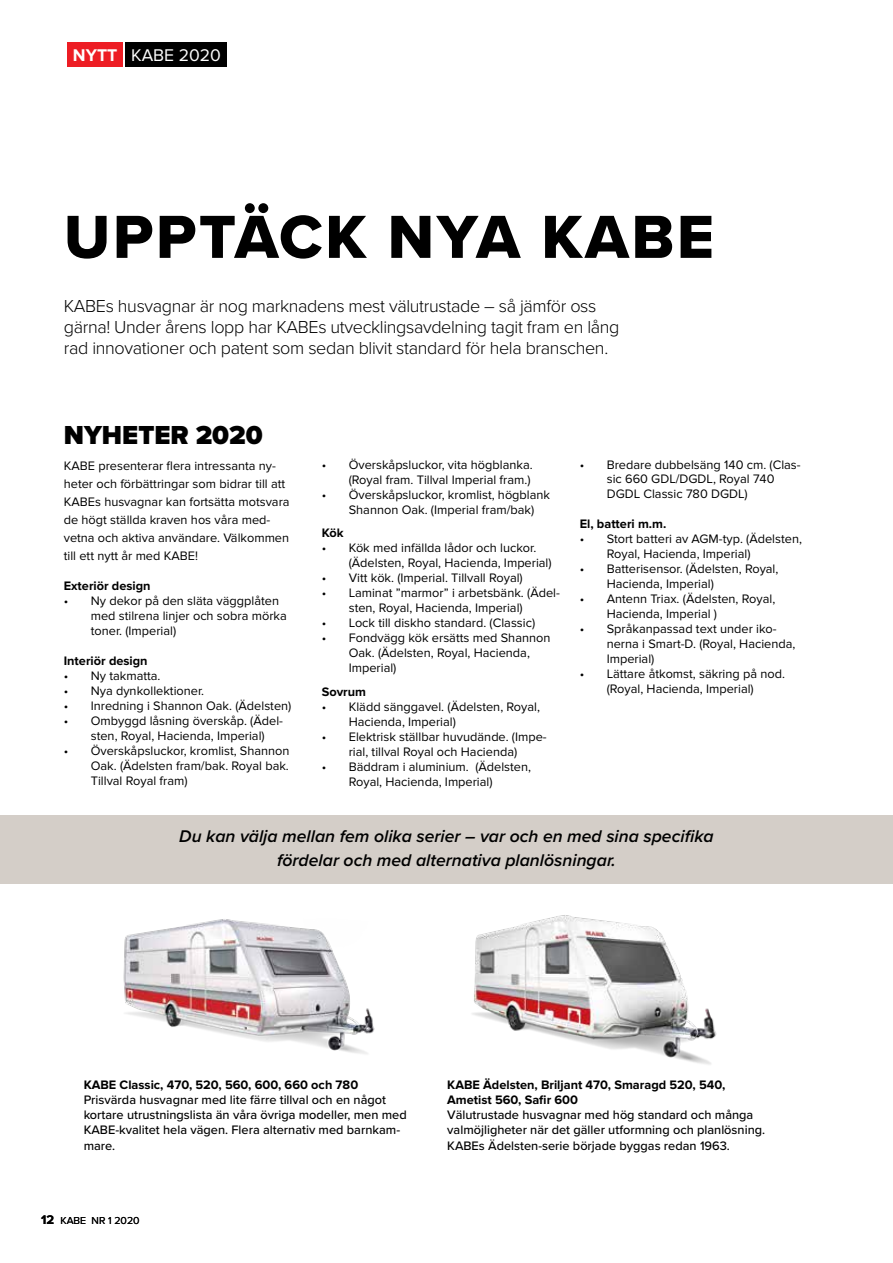
<style>
.page{position:relative;width:893px;height:1263px;background:#fff}
.page>*{position:absolute;margin:0;border:0;box-sizing:border-box;transform-origin:0 0}
.t1{font:63px "Proxima Nova Extrabld";letter-spacing:.04em;color:#000}
.t2{font:900 27px "Proxima Nova";color:#000}
.t3{font:300 18px/21px "Proxima Nova";letter-spacing:-.02em;color:#000}
.t4{font:italic 600 17.55px/24.3px "Proxima Nova";color:#000;text-align:center}
.t5{font:17.55px "Proxima Nova";color:#fff}
.t6{font:12.75px/15px "Proxima Nova";color:#000}
.t7{font:500 12.75px/15.3px "Proxima Nova";color:#000}
.t8{font:700 12.75px/15.3px "Proxima Nova";color:#000}
.t9{font:10.5px "Proxima Nova";color:#000}
.s1{font-weight:700}
.s2{font-weight:700;font-size:12.9px}
</style>
<div class="page">
<div style="left:0;top:815px;width:893px;height:69px;background:#d4cec8"></div>
<div style="left:125px;top:42px;width:101px;height:25px;background:#000"></div>
<div style="left:67px;top:42px;width:55px;height:25px;background:#ed1d24"></div>
<img style="left:123px;top:919px;width:252px;height:135px">
<img style="left:472px;top:915px;width:245px;height:150px">
<h3 class="t5" style="left:73px;top:45px;width:150px"><span class="s1">NYTT</span> KABE 2020</h3>
<h1 class="t1" style="left:64px;top:190px;width:652px">UPPTÄCK NYA KABE</h1>
<h3 class="t3" style="left:64px;top:295px;width:557px">KABEs husvagnar är nog marknadens mest välutrustade – så jämför oss gärna! Under årens lopp har KABEs utvecklingsavdelning tagit fram en lång rad innovationer och patent som sedan blivit standard för hela branschen.</h3>
<h2 class="t2" style="left:64px;top:415px;width:200px">NYHETER 2020</h2>
<p class="t6" style="left:64px;top:457px;width:227px;line-height:18px">KABE presenterar flera intressanta ny&shy;heter och förbättringar som bidrar till att KABEs husvagnar kan fortsätta motsvara de högt ställda kraven hos våra med&shy;vetna och aktiva användare. Välkommen till ett nytt år med KABE!</p>
<p class="t8" style="left:64px;top:579px;width:88px">Exteriör design</p>
<p class="t6" style="left:91px;top:594px;width:198px;text-indent:-27px">• Ny dekor på den släta väggplåten med stilrena linjer och sobra mörka toner. (Imperial)</p>
<p class="t8" style="left:64px;top:654px;width:85px">Interiör design</p>
<p class="t6" style="left:64px;top:669px;width:98px">• Ny takmatta.</p>
<p class="t6" style="left:64px;top:684px;width:142px">• Nya dynkollektioner.</p>
<p class="t6" style="left:64px;top:699px;width:229px">• Inredning i Shannon Oak. (Ädelsten)</p>
<p class="t6" style="left:91px;top:714px;width:194px;text-indent:-27px">• Ombyggd låsning överskåp. (Ädel&shy;sten, Royal, Hacienda, Imperial)</p>
<p class="t6" style="left:91px;top:744px;width:200px;text-align:justify;text-indent:-27px">• Överskåpsluckor, kromlist, Shannon Oak. (Ädelsten fram/bak. Royal bak.<br>Tillval Royal fram)</p>
<p class="t6" style="left:322px;top:457px;width:212px;text-align:right">• Överskåpsluckor, vita högblanka. (Royal fram. Tillval Imperial fram.)</p>
<p class="t6" style="left:349px;top:487px;width:203px;text-indent:-27px">• Överskåpsluckor, kromlist, högblank<br>Shannon Oak. (Imperial fram/bak)</p>
<p class="t8" style="left:322px;top:525px;width:23px">Kök</p>
<p class="t6" style="left:349px;top:540px;width:204px;text-indent:-27px">• Kök med infällda lådor och luckor. (Ädelsten, Royal, Hacienda, Imperial)</p>
<p class="t6" style="left:322px;top:570px;width:203px">• Vitt kök. (Imperial. Tillvall Royal)</p>
<p class="t6" style="left:349px;top:585px;width:213px;text-indent:-27px">• Laminat ”marmor” i arbetsbänk. (Ädel&shy;sten, Royal, Hacienda, Imperial)</p>
<p class="t6" style="left:322px;top:615px;width:215px">• Lock till diskho standard. (Classic)</p>
<p class="t6" style="left:349px;top:630px;width:203px;text-indent:-27px">• Fondvägg kök ersätts med Shannon<br>Oak. (Ädelsten, Royal, Hacienda,<br>Imperial)</p>
<p class="t8" style="left:322px;top:684px;width:46px">Sovrum</p>
<p class="t6" style="left:349px;top:699px;width:193px;text-indent:-27px">• Klädd sänggavel. (Ädelsten, Royal,<br>Hacienda, Imperial)</p>
<p class="t6" style="left:322px;top:729px;width:226px;text-align:center">• Elektrisk ställbar huvudände. (Impe&shy;rial, tillval Royal och Hacienda)</p>
<p class="t6" style="left:349px;top:759px;width:184px;text-indent:-27px">• Bäddram i aluminium. (Ädelsten,<br>Royal, Hacienda, Imperial)</p>
<p class="t6" style="left:607px;top:457px;width:195px;text-indent:-27px">• Bredare dubbelsäng 140 cm. (Clas&shy;sic 660 GDL/DGDL, Royal 740<br>DGDL Classic 780 DGDL)</p>
<p class="t8" style="left:580px;top:517px;width:88px">El, batteri m.m.</p>
<p class="t6" style="left:607px;top:532px;width:197px;text-indent:-27px">• Stort batteri av AGM-typ. (Ädelsten,<br>Royal, Hacienda, Imperial)</p>
<p class="t6" style="left:607px;top:562px;width:173px;text-indent:-27px">• Batterisensor. (Ädelsten, Royal,<br>Hacienda, Imperial)</p>
<p class="t6" style="left:607px;top:592px;width:170px;text-indent:-27px">• Antenn Triax. (Ädelsten, Royal,<br>Hacienda, Imperial )</p>
<p class="t6" style="left:607px;top:622px;width:190px;text-indent:-27px">• Språkanpassad text under iko&shy;nerna i Smart-D. (Royal, Hacienda,<br>Imperial)</p>
<p class="t6" style="left:580px;top:667px;width:207px;text-align:center">• Lättare åtkomst, säkring på nod. (Royal, Hacienda, Imperial)</p>
<h3 class="t4" style="left:179px;top:823px;width:536px">Du kan välja mellan fem olika serier – var och en med sina specifika fördelar och med alternativa planlösningar.</h3>
<p class="t8" style="left:84px;top:1077px;width:276px">KABE Classic, 470, 520, 560, 600, 660 och 780</p>
<p class="t7" style="left:84px;top:1091px;width:325px">Prisvärda husvagnar med lite färre tillval och en något kortare utrustningslista än våra övriga modeller, men med KABE-kvalitet hela vägen. Flera alternativ med barnkam&shy;mare.</p>
<p class="t9" style="left:41px;top:1214px;width:100px"><span class="s2">12</span> KABE NR 1 2020</p>
<p class="t8" style="left:447px;top:1077px;width:280px">KABE Ädelsten, Briljant 470, Smaragd 520, 540,<br>Ametist 560, Safir 600</p>
<p class="t7" style="left:447px;top:1107px;width:319px">Välutrustade husvagnar med hög standard och många valmöjligheter när det gäller utformning och planlösning.<br>KABEs Ädelsten-serie började byggas redan 1963.</p>
</div>
